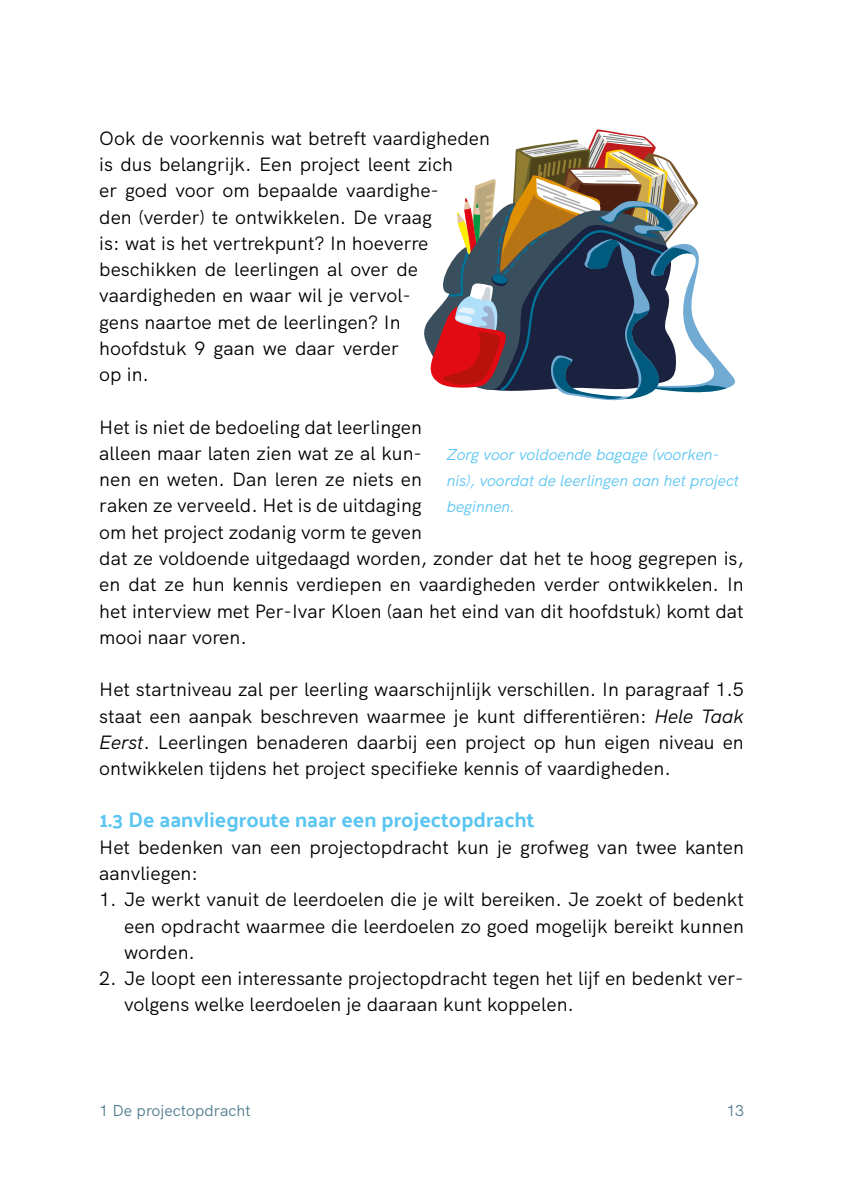
<style>
.page{position:relative;width:844px;height:1191px;background:#fff}
.page>*{position:absolute;margin:0;border:0;box-sizing:border-box;transform-origin:0 0}
.t1{font:700 21px "Palanquin";color:#5bc5f2}
.t2{font:19.25px/26.2px "HK Grotesk";color:#000}
.t3{font:italic 15.75px/26.2px "HK Grotesk";color:#5bc5f2}
.t4{font:15.75px "HK Grotesk";color:#4d7a8e}
.s1{font-style:italic}
</style>
<div class="page">
<svg style="left:424px;top:129px;width:311px;height:272px"></svg>
<p class="t2" style="left:99px;top:123px;width:392px">Ook de voorkennis wat betreft vaardigheden is dus belangrijk. Een project leent zich<br>er goed voor om bepaalde vaardighe-<br>den (verder) te ontwikkelen. De vraag<br>is: wat is het vertrekpunt? In hoeverre beschikken de leerlingen al over de vaardigheden en waar wil je vervol-<br>gens naartoe met de leerlingen? In hoofdstuk 9 gaan we daar verder<br>op in.</p>
<p class="t2" style="left:99px;top:412px;width:646px">Het is niet de bedoeling dat leerlingen<br>alleen maar laten zien wat ze al kun-<br>nen en weten. Dan leren ze niets en<br>raken ze verveeld. Het is de uitdaging<br>om het project zodanig vorm te geven<br>dat ze voldoende uitgedaagd worden, zonder dat het te hoog gegrepen is, en dat ze hun kennis verdiepen en vaardigheden verder ontwikkelen. In het interview met Per-Ivar Kloen (aan het eind van dit hoofdstuk) komt dat mooi naar voren.</p>
<p class="t2" style="left:99px;top:675px;width:646px;text-align:justify">Het startniveau zal per leerling waarschijnlijk verschillen. In paragraaf 1.5 staat een aanpak beschreven waarmee je kunt differentiëren: <span class="s1">Hele Taak Eerst</span>. Leerlingen benaderen daarbij een project op hun eigen niveau en ontwikkelen tijdens het project specifieke kennis of vaardigheden.</p>
<p class="t1" style="left:99px;top:808px;width:437px">1.3 De aanvliegroute naar een projectopdracht</p>
<p class="t2" style="left:99px;top:832px;width:646px">Het bedenken van een projectopdracht kun je grofweg van twee kanten aanvliegen:</p>
<p class="t2" style="left:124px;top:884px;width:621px;text-align:justify;text-indent:-25px">1. Je werkt vanuit de leerdoelen die je wilt bereiken. Je zoekt of bedenkt een opdracht waarmee die leerdoelen zo goed mogelijk bereikt kunnen worden.</p>
<p class="t2" style="left:124px;top:963px;width:621px;text-indent:-25px">2. Je loopt een interessante projectopdracht tegen het lijf en bedenkt ver&shy;volgens welke leerdoelen je daaraan kunt koppelen.</p>
<p class="t3" style="left:446px;top:440px;width:293px">Zorg voor voldoende bagage (voorken&shy;nis), voordat de leerlingen aan het project beginnen.</p>
<p class="t4" style="left:99px;top:1098px;width:153px">1 De projectopdracht</p>
<p class="t4" style="left:726px;top:1098px;width:19px">13</p>
</div>
